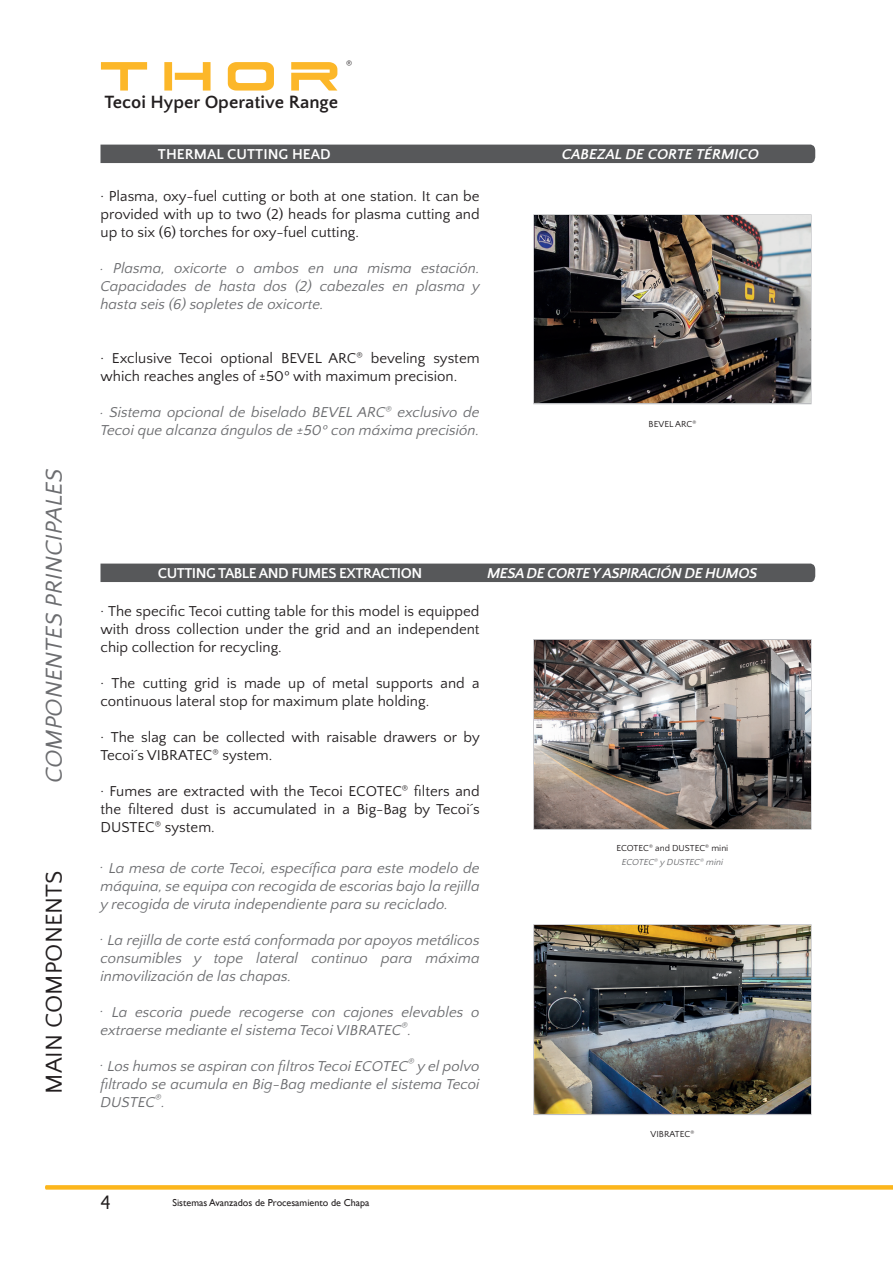
<style>
.page{position:relative;width:893px;height:1263px;background:#fff}
.page>*{position:absolute;margin:0;border:0;box-sizing:border-box;transform-origin:0 0}
.t1{font:54.3px "Dodger Title";color:#fcb729}
.t2{font:italic 24.15px "Quattrocento Sans";color:#6c6d70}
.t3{font:24.15px "Quattrocento Sans";color:#231f20}
.t4{font:20.4px "Quattrocento Sans";color:#231f20}
.t5{font:700 18.6px "Quattrocento Sans";color:#231f20}
.t6{font:italic 15px/18px "Quattrocento Sans";color:#6c6d70;text-align:justify}
.t7{font:15px/18px "Quattrocento Sans";color:#231f20;text-align:justify}
.t8{font:700 15px "Quattrocento Sans";letter-spacing:-.035em;color:#fff}
.t9{font:italic 700 15px "Quattrocento Sans";letter-spacing:-.035em;color:#fff}
.t10{font:italic 700 15px "Quattrocento Sans";color:#fff}
.t11{font:700 15px "Quattrocento Sans";color:#fff}
.t12{font:10.05px "Gill Sans";color:#231f20}
.t13{font:9.15px/13.5px "Quattrocento Sans";color:#231f20;text-align:center}
.t14{font:8.55px "Quattrocento Sans";color:#231f20}
.s1{font-style:italic;color:#6c6d70}
</style>
<div class="page">
<svg style="left:45px;top:1185px;width:848px;height:5px;background:#fcbd32"></svg>
<div style="left:101px;top:144px;width:714px;height:19px;background:#57585a"></div>
<div style="left:101px;top:563px;width:714px;height:19px;background:#57585a"></div>
<div style="left:533px;top:639px;width:279px;height:191px;border:2px solid #bcbdc0"></div>
<div style="left:533px;top:924px;width:279px;height:191px;border:2px solid #bcbdc0"></div>
<div style="left:533px;top:214px;width:279px;height:190px;border:2px solid #bcbdc0"></div>
<img style="left:534px;top:640px;width:276px;height:188px">
<img style="left:534px;top:925px;width:276px;height:189px">
<img style="left:535px;top:216px;width:276px;height:187px">
<h2 class="t2" style="left:41px;top:783px;width:316px;rotate:-90deg">COMPONENTES PRINCIPALES</h2>
<h2 class="t3" style="left:41px;top:1093px;width:224px;rotate:-90deg">MAIN COMPONENTS</h2>
<h1 class="t1" style="left:92px;top:52px;width:255px">THOR</h1>
<p class="t14" style="left:346px;top:58px;width:8px">®</p>
<p class="t5" style="left:104px;top:93px;width:235px">Tecoi Hyper Operative Range</p>
<p class="t11" style="left:158px;top:147px;width:174px">THERMAL CUTTING HEAD</p>
<p class="t10" style="left:562px;top:147px;width:199px">CABEZAL DE CORTE TÉRMICO</p>
<p class="t7" style="left:100px;top:188px;width:381px">. Plasma, oxy-fuel cutting or both at one station. It can be provided with up to two (2) heads for plasma cutting and up to six (6) torches for oxy-fuel cutting.</p>
<p class="t6" style="left:100px;top:260px;width:381px">. Plasma, oxicorte o ambos en una misma estación.<br>Capacidades de hasta dos (2) cabezales en plasma y hasta seis (6) sopletes de oxicorte.</p>
<p class="t7" style="left:100px;top:350px;width:381px">. Exclusive Tecoi optional BEVEL ARC<sup>®</sup> beveling system which reaches angles of ±50º with maximum precision.</p>
<p class="t6" style="left:101px;top:404px;width:381px">. Sistema opcional de biselado BEVEL ARC<sup>®</sup> exclusivo de<br>Tecoi que alcanza ángulos de ±50º con máxima precisión.</p>
<p class="t13" style="left:649px;top:418px;width:49px">BEVEL ARC<sup>®</sup></p>
<p class="t8" style="left:158px;top:565px;width:266px">CUTTING TABLE AND FUMES EXTRACTION</p>
<p class="t9" style="left:487px;top:565px;width:271px">MESA DE CORTE Y ASPIRACIÓN DE HUMOS</p>
<p class="t7" style="left:101px;top:603px;width:381px">. The specific Tecoi cutting table for this model is equipped with dross collection under the grid and an independent chip collection for recycling.</p>
<p class="t7" style="left:101px;top:675px;width:381px">. The cutting grid is made up of metal supports and a continuous lateral stop for maximum plate holding.</p>
<p class="t7" style="left:101px;top:729px;width:381px">. The slag can be collected with raisable drawers or by<br>Tecoi´s VIBRATEC<sup>®</sup> system.</p>
<p class="t7" style="left:100px;top:783px;width:381px">. Fumes are extracted with the Tecoi ECOTEC<sup>®</sup> filters and the filtered dust is accumulated in a Big-Bag by Tecoi´s DUSTEC<sup>®</sup> system.</p>
<p class="t6" style="left:100px;top:859px;width:381px">. La mesa de corte Tecoi, específica para este modelo de máquina, se equipa con recogida de escorias bajo la rejilla y recogida de viruta independiente para su reciclado.</p>
<p class="t6" style="left:100px;top:931px;width:381px">. La rejilla de corte está conformada por apoyos metálicos consumibles y tope lateral continuo para máxima inmovilización de las chapas.</p>
<p class="t6" style="left:100px;top:1003px;width:381px">. La escoria puede recogerse con cajones elevables o extraerse mediante el sistema Tecoi VIBRATEC<sup>®</sup>.</p>
<p class="t6" style="left:100px;top:1057px;width:381px">. Los humos se aspiran con filtros Tecoi ECOTEC<sup>®</sup> y el polvo filtrado se acumula en Big-Bag mediante el sistema Tecoi DUSTEC<sup>®</sup>.</p>
<p class="t13" style="left:616px;top:842px;width:113px">ECOTEC<sup>®</sup> and DUSTEC<sup>®</sup> mini<br><span class="s1">ECOTEC</span><sup>®</sup> <span class="s1">y DUSTEC</span><sup>®</sup> <span class="s1">mini</span></p>
<h3 class="t4" style="left:100px;top:1192px;width:12px">4</h3>
<p class="t12" style="left:173px;top:1197px;width:198px">Sistemas Avanzados de Procesamiento de Chapa</p>
<p class="t13" style="left:651px;top:1127px;width:45px">VIBRATEC<sup>®</sup></p>
</div>
